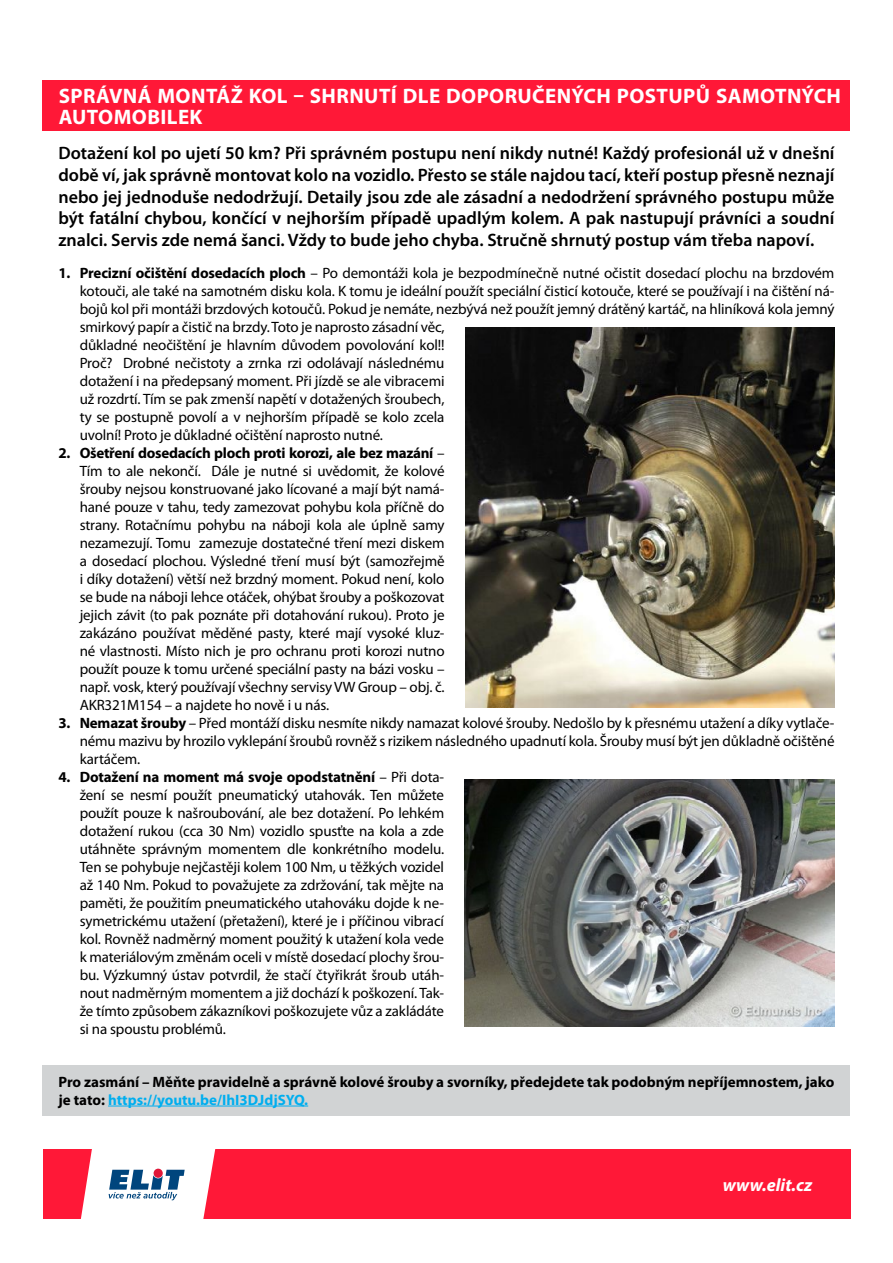
<style>
.page{position:relative;width:893px;height:1263px;background:#fff}
.page>*{position:absolute;margin:0;border:0;box-sizing:border-box;transform-origin:0 0}
.t1{font:700 21px/21px "Myriad Pro";letter-spacing:.02em;color:#fff}
.t2{font:600 18px/21.6px "Myriad Pro";color:#000;text-align:justify}
.t3{font:italic 700 18px "Myriad Pro";color:#fff}
.t4{font:15px/18px "Myriad Pro";letter-spacing:-.01em;color:#000;text-align:justify}
.t5{font:700 15px/18px "Myriad Pro";color:#000}
.s1{font-weight:700}
.s2{color:#00aeef}
</style>
<div class="page">
<div style="left:43px;top:1149px;width:807px;height:70px;background:#ff1837"></div>
<svg style="left:80px;top:1149px;width:136px;height:70px;background:#e2d2db"></svg>
<div style="left:43px;top:81px;width:807px;height:50px;background:#ff1837"></div>
<div style="left:43px;top:1065px;width:807px;height:50px;background:#d1d3d4"></div>
<hr style="left:108px;top:1106px;width:200px;height:1px;background:#00aeef">
<img style="left:465px;top:327px;width:369px;height:380px">
<img style="left:465px;top:779px;width:369px;height:247px">
<h1 class="t1" style="left:59px;top:85px;width:784px">SPRÁVNÁ MONTÁŽ KOL – SHRNUTÍ DLE DOPORUČENÝCH POSTUPŮ SAMOTNÝCH<br>AUTOMOBILEK</h1>
<p class="t2" style="left:58px;top:142px;width:778px">Dotažení kol po ujetí 50 km? Při správném postupu není nikdy nutné! Každý profesionál už v dnešní době ví, jak správně montovat kolo na vozidlo. Přesto se stále najdou tací, kteří postup přesně neznají nebo jej jednoduše nedodržují. Detaily jsou zde ale zásadní a nedodržení správného postupu může být fatální chybou, končící v nejhorším případě upadlým kolem. A pak nastupují právníci a soudní znalci. Servis zde nemá šanci. Vždy to bude jeho chyba. Stručně shrnutý postup vám třeba napoví.</p>
<p class="t4" style="left:80px;top:263px;width:756px;text-align:left;text-indent:-21px"><span class="s1">1. Precizní očištění dosedacích ploch</span> – Po demontáži kola je bezpodmínečně nutné očistit dosedací plochu na brzdovém kotouči, ale také na samotném disku kola. K tomu je ideální použít speciální čisticí kotouče, které se používají i na čištění ná&shy;bojů kol při montáži brzdových kotoučů. Pokud je nemáte, nezbývá než použít jemný drátěný kartáč, na hliníková kola jemný smirkový papír a čistič na brzdy. Toto je naprosto zásadní věc,<br>důkladné neočištění je hlavním důvodem povolování kol!!<br>Proč? Drobné nečistoty a zrnka rzi odolávají následnému<br>dotažení i na předepsaný moment. Při jízdě se ale vibracemi<br>už rozdrtí. Tím se pak zmenší napětí v dotažených šroubech,<br>ty se postupně povolí a v nejhorším případě se kolo zcela<br>uvolní! Proto je důkladné očištění naprosto nutné.</p>
<p class="t4" style="left:80px;top:443px;width:366px;text-indent:-21px"><span class="s1">2. Ošetření dosedacích ploch proti korozi, ale bez mazání</span> – Tím to ale nekončí. Dále je nutné si uvědomit, že kolové šrouby nejsou konstruované jako lícované a mají být namá&shy;hané pouze v tahu, tedy zamezovat pohybu kola příčně do strany. Rotačnímu pohybu na náboji kola ale úplně samy nezamezují. Tomu zamezuje dostatečné tření mezi diskem a dosedací plochou. Výsledné tření musí být (samozřejmě i díky dotažení) větší než brzdný moment. Pokud není, kolo se bude na náboji lehce otáček, ohýbat šrouby a poškozovat jejich závit (to pak poznáte při dotahování rukou). Proto je zakázáno používat měděné pasty, které mají vysoké kluz&shy;né vlastnosti. Místo nich je pro ochranu proti korozi nutno použít pouze k tomu určené speciální pasty na bázi vosku – např. vosk, který používají všechny servisy VW Group – obj. č.<br>AKR321M154 – a najdete ho nově i u nás.</p>
<p class="t4" style="left:80px;top:713px;width:756px;text-indent:-21px"><span class="s1">3. Nemazat šrouby</span> – Před montáží disku nesmíte nikdy namazat kolové šrouby. Nedošlo by k přesnému utažení a díky vytlače&shy;nému mazivu by hrozilo vyklepání šroubů rovněž s rizikem následného upadnutí kola. Šrouby musí být jen důkladně očištěné kartáčem.</p>
<p class="t4" style="left:80px;top:767px;width:366px;text-indent:-21px"><span class="s1">4. Dotažení na moment má svoje opodstatnění</span> – Při dota&shy;žení se nesmí použít pneumatický utahovák. Ten můžete použít pouze k našroubování, ale bez dotažení. Po lehkém dotažení rukou (cca 30 Nm) vozidlo spusťte na kola a zde utáhněte správným momentem dle konkrétního modelu.<br>Ten se pohybuje nejčastěji kolem 100 Nm, u těžkých vozidel až 140 Nm. Pokud to považujete za zdržování, tak mějte na paměti, že použitím pneumatického utahováku dojde k ne&shy;symetrickému utažení (přetažení), které je i příčinou vibrací kol. Rovněž nadměrný moment použitý k utažení kola vede k materiálovým změnám oceli v místě dosedací plochy šrou&shy;bu. Výzkumný ústav potvrdil, že stačí čtyřikrát šroub utáh&shy;nout nadměrným momentem a již dochází k poškození. Tak&shy;že tímto způsobem zákazníkovi poškozujete vůz a zakládáte si na spoustu problémů.</p>
<p class="t5" style="left:58px;top:1072px;width:777px">Pro zasmání – Měňte pravidelně a správně kolové šrouby a svorníky, předejdete tak podobným nepříjemnostem, jako je tato: <span class="s2">https://youtu.be/IhI3DJdjSYQ.</span></p>
<p class="t3" style="left:723px;top:1173px;width:91px">www.elit.cz</p>
</div>
